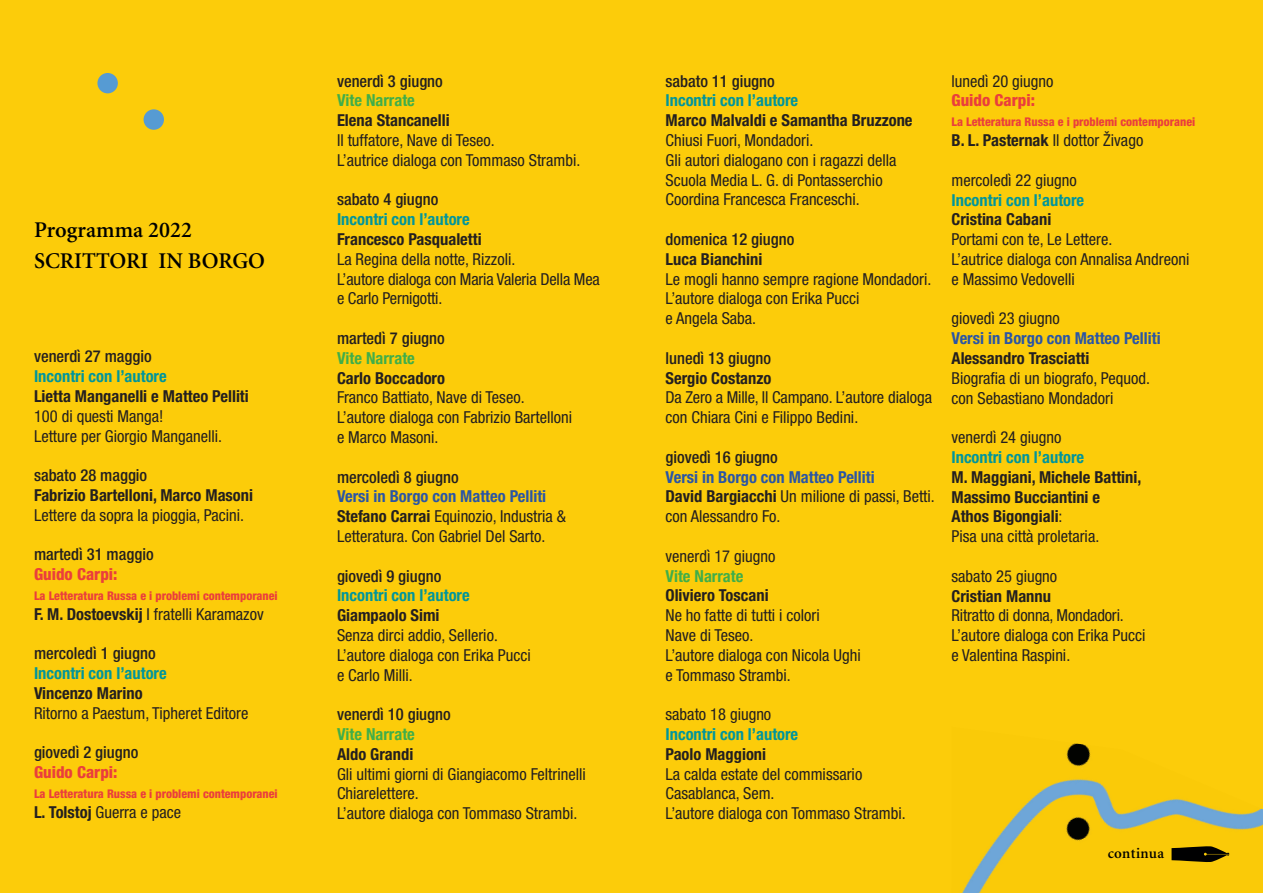
<style>
.page{position:relative;width:1263px;height:893px;background:#fccc0a}
.page>*{position:absolute;margin:0;border:0;box-sizing:border-box;transform-origin:0 0}
.t1{font:600 22.5px/31.5px "Minion";color:#000}
.t2{font:condensed 16.5px/19.8px "Helvetica Neue";color:#231f20}
.t3{font:700 condensed 16.5px/19.8px "Helvetica Neue";color:#231f20}
.t4{font:500 condensed 16.5px "Helvetica Neue";color:#231f20}
.t5{font:700 condensed 16.5px "Helvetica Neue";color:#00959b}
.t6{font:700 condensed 16.5px "Helvetica Neue";color:#40ae49}
.t7{font:800 condensed 16.5px "Helvetica Neue";color:#ea3e3c}
.t8{font:700 condensed 16.5px "Helvetica Neue";color:#2a55a5}
.t9{font:600 15px "Minion";letter-spacing:.02em;color:#000}
.t10{font:800 condensed 12px "Helvetica Neue";color:#ea3e3c}
.s1{font-weight:700}
.s2{font-weight:700;color:#2a55a5}
.s3{font-family:"Minion Pro";font-stretch:normal}
.s4{font-weight:400}
</style>
<div class="page">
<img style="left:961px;top:743px;width:302px;height:150px">
<svg style="left:1171px;top:846px;width:58px;height:16px"></svg>
<div style="left:144px;top:109px;width:20px;height:21px;background:#569bd3;border-radius:50%"></div>
<div style="left:97px;top:73px;width:21px;height:20px;background:#569bd3;border-radius:50%"></div>
<h1 class="t1" style="left:34px;top:214px;width:232px">Programma 2022<br>SCRITTORI IN BORGO</h1>
<p class="t4" style="left:34px;top:347px;width:119px">venerdì 27 maggio</p>
<p class="t5" style="left:34px;top:366px;width:134px">Incontri con l’autore</p>
<p class="t3" style="left:34px;top:386px;width:216px">Lietta Manganelli e Matteo Pelliti</p>
<p class="t2" style="left:34px;top:406px;width:190px">100 di questi Manga!<br>Letture per Giorgio Manganelli.</p>
<p class="t4" style="left:34px;top:465px;width:115px">sabato 28 maggio</p>
<p class="t3" style="left:34px;top:485px;width:221px">Fabrizio Bartelloni, Marco Masoni</p>
<p class="t2" style="left:34px;top:505px;width:212px">Lettere da sopra la pioggia, Pacini.</p>
<p class="t4" style="left:34px;top:545px;width:121px">martedì 31 maggio</p>
<p class="t7" style="left:34px;top:564px;width:85px">Guido Carpi:</p>
<p class="t10" style="left:34px;top:588px;width:245px">La Letteratura Russa e i problemi contemporanei</p>
<p class="t2" style="left:34px;top:604px;width:231px"><span class="s1">F. M. Dostoevskij</span> I fratelli Karamazov</p>
<p class="t4" style="left:34px;top:644px;width:123px">mercoledì 1 giugno</p>
<p class="t5" style="left:34px;top:663px;width:134px">Incontri con l’autore</p>
<p class="t3" style="left:34px;top:683px;width:110px">Vincenzo Marino</p>
<p class="t2" style="left:34px;top:703px;width:216px">Ritorno a Paestum, Tipheret Editore</p>
<p class="t4" style="left:34px;top:743px;width:106px">giovedì 2 giugno</p>
<p class="t7" style="left:34px;top:762px;width:85px">Guido Carpi:</p>
<p class="t10" style="left:34px;top:786px;width:245px">La Letteratura Russa e i problemi contemporanei</p>
<p class="t2" style="left:34px;top:802px;width:149px"><span class="s1">L. Tolstoj</span> Guerra e pace</p>
<p class="t4" style="left:337px;top:71px;width:107px">venerdì 3 giugno</p>
<p class="t6" style="left:337px;top:87px;width:79px">Vite Narrate</p>
<p class="t3" style="left:337px;top:110px;width:114px">Elena Stancanelli</p>
<p class="t2" style="left:337px;top:130px;width:245px">Il tuffatore, Nave di Teseo.<br>L’autrice dialoga con Tommaso Strambi.</p>
<p class="t4" style="left:337px;top:190px;width:103px">sabato 4 giugno</p>
<p class="t5" style="left:337px;top:209px;width:134px">Incontri con l’autore</p>
<p class="t3" style="left:337px;top:229px;width:146px">Francesco Pasqualetti</p>
<p class="t2" style="left:337px;top:249px;width:264px">La Regina della notte, Rizzoli.<br>L’autore dialoga con Maria Valeria Della Mea e Carlo Pernigotti.</p>
<p class="t4" style="left:337px;top:328px;width:109px">martedì 7 giugno</p>
<p class="t6" style="left:337px;top:344px;width:79px">Vite Narrate</p>
<p class="t3" style="left:337px;top:368px;width:110px">Carlo Boccadoro</p>
<p class="t2" style="left:337px;top:388px;width:237px">Franco Battiato, Nave di Teseo.<br>L’autore dialoga con Fabrizio Bartelloni e Marco Masoni.</p>
<p class="t4" style="left:337px;top:467px;width:123px">mercoledì 8 giugno</p>
<p class="t2" style="left:337px;top:487px;width:231px"><span class="s2">Versi in Borgo con Matteo Pelliti<br></span><span class="s1">Stefano Carrai</span> Equinozio, Industria &amp;<br>Letteratura. Con Gabriel Del Sarto.</p>
<p class="t4" style="left:337px;top:566px;width:106px">giovedì 9 giugno</p>
<p class="t5" style="left:337px;top:586px;width:134px">Incontri con l’autore</p>
<p class="t2" style="left:337px;top:605px;width:195px"><span class="s1">Giampaolo Simi<br></span>Senza dirci addio, Sellerio<span class="s3">.<br></span>L’autore dialoga con Erika Pucci e Carlo Milli.</p>
<p class="t4" style="left:337px;top:705px;width:115px">venerdì 10 giugno</p>
<p class="t6" style="left:337px;top:720px;width:79px">Vite Narrate</p>
<p class="t3" style="left:337px;top:744px;width:78px">Aldo Grandi</p>
<p class="t2" style="left:337px;top:764px;width:250px">Gli ultimi giorni di Giangiacomo Feltrinelli<br>Chiarelettere.<br>L’autore dialoga con Tommaso Strambi.</p>
<p class="t4" style="left:665px;top:71px;width:111px">sabato 11 giugno</p>
<p class="t5" style="left:665px;top:91px;width:134px">Incontri con l’autore</p>
<p class="t3" style="left:665px;top:110px;width:249px">Marco Malvaldi e Samantha Bruzzone</p>
<p class="t2" style="left:665px;top:130px;width:233px">Chiusi Fuori, Mondadori.<br>Gli autori dialogano con i ragazzi della Scuola Media L. G. di Pontasserchio Coordina Francesca Franceschi.</p>
<p class="t4" style="left:665px;top:229px;width:130px">domenica 12 giugno</p>
<p class="t3" style="left:665px;top:249px;width:98px">Luca Bianchini</p>
<p class="t2" style="left:665px;top:269px;width:267px">Le mogli hanno sempre ragione Mondadori.<br>L’autore dialoga con Erika Pucci<br>e Angela Saba.</p>
<p class="t4" style="left:665px;top:348px;width:107px">lunedì 13 giugno</p>
<p class="t3" style="left:665px;top:368px;width:107px">Sergio Costanzo</p>
<p class="t2" style="left:665px;top:388px;width:268px">Da Zero a Mille, Il Campano. L’autore dialoga con Chiara Cini e Filippo Bedini.</p>
<p class="t4" style="left:665px;top:447px;width:114px">giovedì 16 giugno</p>
<p class="t2" style="left:665px;top:467px;width:271px"><span class="s2">Versi in Borgo con Matteo Pelliti<br></span><span class="s1">David Bargiacchi</span> Un milione di passi, Betti. con Alessandro Fo.</p>
<p class="t2" style="left:665px;top:546px;width:111px">venerdì 17 giugno</p>
<p class="t6" style="left:665px;top:562px;width:79px">Vite Narrate</p>
<p class="t3" style="left:665px;top:585px;width:105px">Oliviero Toscani</p>
<p class="t2" style="left:665px;top:605px;width:197px">Ne ho fatte di tutti i colori<br>Nave di Teseo.<br>L’autore dialoga con Nicola Ughi e Tommaso Strambi.</p>
<p class="t2" style="left:665px;top:704px;width:107px">sabato 18 giugno</p>
<p class="t5" style="left:665px;top:724px;width:134px">Incontri con l’autore</p>
<p class="t3" style="left:665px;top:744px;width:102px">Paolo Maggioni</p>
<p class="t2" style="left:665px;top:764px;width:242px">La calda estate del commissario<br>Casablanca, Sem.<br>L’autore dialoga con Tommaso Strambi.</p>
<p class="t2" style="left:951px;top:71px;width:103px">lunedì 20 giugno</p>
<p class="t7" style="left:951px;top:90px;width:85px">Guido Carpi:</p>
<p class="t10" style="left:951px;top:115px;width:245px">La Letteratura Russa e i problemi contemporanei</p>
<p class="t2" style="left:951px;top:130px;width:193px"><span class="s1">B. L. Pasternak</span> Il dottor Živago</p>
<p class="t2" style="left:951px;top:170px;width:127px">mercoledì 22 giugno</p>
<p class="t5" style="left:951px;top:190px;width:134px">Incontri con l’autore</p>
<p class="t3" style="left:951px;top:209px;width:101px">Cristina Cabani</p>
<p class="t2" style="left:951px;top:229px;width:239px">Portami con te, Le Lettere.<br>L’autrice dialoga con Annalisa Andreoni e Massimo Vedovelli</p>
<p class="t2" style="left:951px;top:308px;width:110px">giovedì 23 giugno</p>
<p class="t8" style="left:951px;top:328px;width:211px">Versi in Borgo con Matteo Pelliti</p>
<p class="t3" style="left:951px;top:348px;width:139px">Alessandro Trasciatti</p>
<p class="t2" style="left:951px;top:368px;width:200px">Biografia di un biografo, Pequod. con Sebastiano Mondadori</p>
<p class="t2" style="left:951px;top:427px;width:111px">venerdì 24 giugno</p>
<p class="t5" style="left:951px;top:447px;width:134px">Incontri con l’autore</p>
<p class="t3" style="left:951px;top:467px;width:191px">M. Maggiani, Michele Battini,<br>Massimo Bucciantini e<br>Athos Bigongiali<span class="s4">:<br>Pisa una città proletaria.</span></p>
<p class="t2" style="left:951px;top:566px;width:107px">sabato 25 giugno</p>
<p class="t3" style="left:951px;top:586px;width:101px">Cristian Mannu</p>
<p class="t2" style="left:951px;top:605px;width:195px">Ritratto di donna, Mondadori.<br>L’autore dialoga con Erika Pucci e Valentina Raspini.</p>
<p class="t9" style="left:1108px;top:845px;width:58px">continua</p>
</div>
